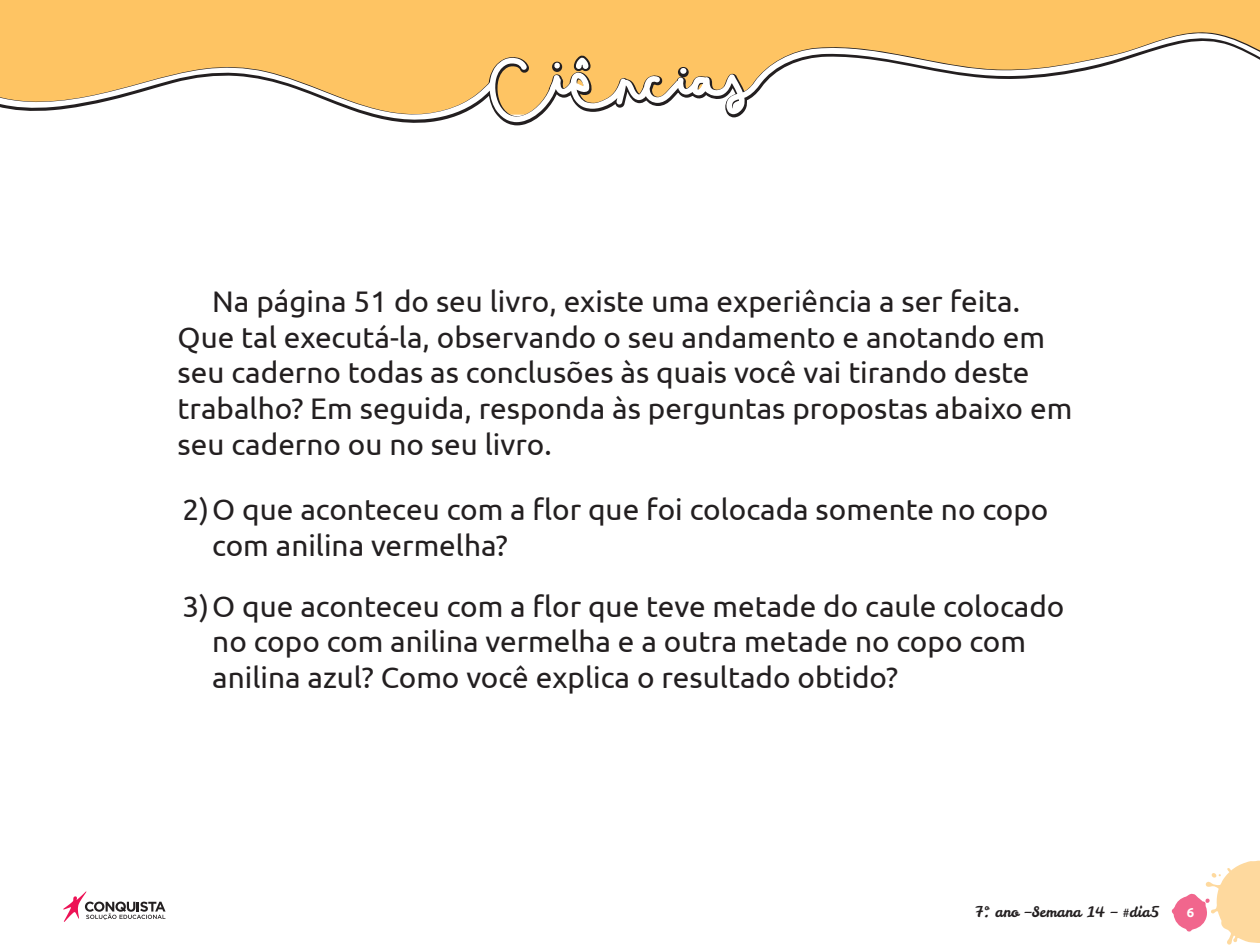
<style>
.page{position:relative;width:1260px;height:945px;background:#fff}
.page>*{position:absolute;margin:0;border:0;box-sizing:border-box;transform-origin:0 0}
._01_Texto_Geral{font:29.75px/35.7px "Ubuntu";color:#231f20}
._03_Texto_Geral_-_Nú{font:29.75px/35.7px "Ubuntu";color:#231f20}
.t1{font:14.35px "Leckerli One";color:#231f20}
.t2{font:700 13.12px "Ubuntu";color:#fff}
</style>
<div class="page">
<svg style="left:1172px;top:861px;width:88px;height:84px"></svg>
<svg style="left:63px;top:891px;width:103px;height:31px"></svg>
<div style="left:0;top:0;width:1260px;height:28px;background:#fec463"></div>
<svg style="left:0;top:28px;width:1260px;height:98px"></svg>
<svg style="left:0;top:29px;width:1260px;height:93px;fill:#fec463"></svg>
<svg style="left:574px;top:55px;width:18px;height:18px"></svg>
<p class="_01_Texto_Geral" style="left:178px;top:283px;width:896px;text-indent:35px">Na página 51 do seu livro, existe uma experiência a ser feita.<br>Que tal executá-la, observando o seu andamento e anotando em seu caderno todas as conclusões às quais você vai tirando deste trabalho? Em seguida, responda às perguntas propostas abaixo em seu caderno ou no seu livro.</p>
<p class="_03_Texto_Geral_-_Nú" style="left:212px;top:491px;width:838px;text-indent:-30px">2)O que aconteceu com a flor que foi colocada somente no copo com anilina vermelha?</p>
<p class="_03_Texto_Geral_-_Nú" style="left:212px;top:587px;width:854px;text-indent:-30px">3)O que aconteceu com a flor que teve metade do caule colocado no copo com anilina vermelha e a outra metade no copo com anilina azul? Como você explica o resultado obtido?</p>
<p class="t1" style="left:975px;top:903px;width:186px">7º. ano –Semana 14 – #dia5</p>
<p class="t2" style="left:1187px;top:905px;width:9px">6</p>
</div>
